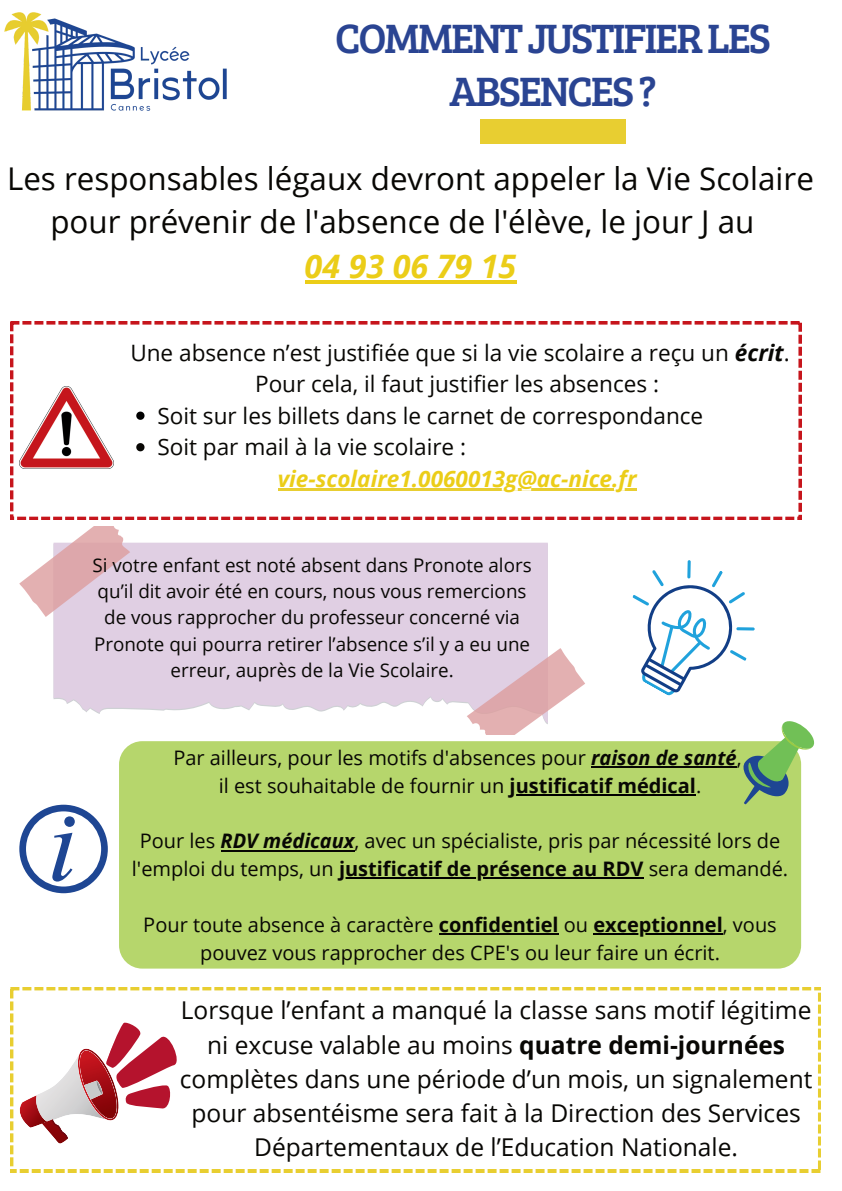
<style>
.page{position:relative;width:842px;height:1191px;background:#fff}
.page>*{position:absolute;margin:0;border:0;box-sizing:border-box;transform-origin:0 0}
.t1{font:42.3px/53.5px "Bree Serif";letter-spacing:-.05em;color:#2a4492;text-align:center}
.t2{font:italic 700 32.4px "Open Sans";color:#ebcd18}
.t3{font:31.3px/43.5px "Open Sans";color:#080704;text-align:center}
.t4{font:24.5px/34.2px "Open Sans";color:#080704;text-align:center}
.t5{font:22.6px/31.5px "Open Sans";color:#080704}
.t6{font:italic 700 22.6px "Open Sans";color:#ebcd18}
.t7{font:20px/27.7px "Open Sans";color:#080704;text-align:center}
.t8{font:18.8px/26.2px "Open Sans";color:#080704;text-align:center}
.s1{font-weight:700;font-style:italic}
.s2{font-weight:700}
</style>
<div class="page">
<svg style="left:10px;top:321px;width:791px;height:198px"></svg>
<img style="left:19px;top:386px;width:94px;height:82px">
<svg style="left:10px;top:987px;width:811px;height:184px"></svg>
<img style="left:36px;top:1053px;width:71px;height:68px">
<img style="left:42px;top:1118px;width:26px;height:25px">
<img style="left:51px;top:1118px;width:17px;height:21px">
<img style="left:78px;top:1048px;width:41px;height:72px">
<img style="left:20px;top:1094px;width:27px;height:33px">
<img style="left:80px;top:1050px;width:37px;height:68px">
<svg style="left:84px;top:1021px;width:99px;height:88px"></svg>
<div style="left:481px;top:119px;width:145px;height:25px;background:#e8ce31"></div>
<img style="left:4px;top:12px;width:223px;height:99px">
<div style="left:53px;top:542px;width:495px;height:172px;background:#e0cfe3"></div>
<svg style="left:19px;top:526px;width:111px;height:91px"></svg>
<svg style="left:467px;top:648px;width:118px;height:86px"></svg>
<div style="left:119px;top:741px;width:682px;height:227px;background:#b6d66c;border-radius:23px"></div>
<hr style="left:591px;top:766px;width:146px;height:2px;background:#080704">
<hr style="left:510px;top:794px;width:186px;height:1px;background:#000">
<hr style="left:221px;top:849px;width:133px;height:2px;background:#080704">
<hr style="left:339px;top:877px;width:305px;height:2px;background:#000">
<hr style="left:439px;top:933px;width:120px;height:1px;background:#080704">
<hr style="left:593px;top:933px;width:130px;height:1px;background:#000">
<svg style="left:743px;top:721px;width:71px;height:83px"></svg>
<svg style="left:632px;top:560px;width:123px;height:136px"></svg>
<svg style="left:19px;top:804px;width:89px;height:89px"></svg>
<svg style="left:136px;top:411px;width:9px;height:9px"></svg>
<svg style="left:136px;top:443px;width:9px;height:8px"></svg>
<hr style="left:278px;top:488px;width:359px;height:2px;background:#e8ce31">
<hr style="left:305px;top:280px;width:211px;height:3px;background:#ebcd18">
<h1 class="t1" style="left:335px;top:9px;width:437px">COMMENT JUSTIFIER LES<br>ABSENCES ?</h1>
<h3 class="t3" style="left:7px;top:156px;width:808px">Les responsables légaux devront appeler la Vie Scolaire pour prévenir de l'absence de l'élève, le jour J au</h3>
<h2 class="t2" style="left:305px;top:244px;width:213px">04 93 06 79 15</h2>
<p class="t5" style="left:130px;top:336px;width:661px;text-align:center">Une absence n’est justifiée que si la vie scolaire a reçu un <span class="s1">écrit</span>.<br>Pour cela, il faut justifier les absences :</p>
<p class="t5" style="left:157px;top:399px;width:547px">Soit sur les billets dans le carnet de correspondance<br>Soit par mail à la vie scolaire :</p>
<p class="t6" style="left:278px;top:462px;width:360px">vie-scolaire1.0060013g@ac-nice.fr</p>
<p class="t8" style="left:92px;top:551px;width:441px">Si votre enfant est noté absent dans Pronote alors qu’il dit avoir été en cours, nous vous remercions de vous rapprocher du professeur concerné via Pronote qui pourra retirer l’absence s’il y a eu une erreur, auprès de la Vie Scolaire.</p>
<p class="t7" style="left:173px;top:743px;width:570px">Par ailleurs, pour les motifs d'absences pour <span class="s1">raison de santé</span>, il est souhaitable de fournir un <span class="s2">justificatif médical</span>.</p>
<p class="t7" style="left:132px;top:826px;width:658px">Pour les <span class="s1">RDV médicaux</span>, avec un spécialiste, pris par nécessité lors de l'emploi du temps, un <span class="s2">justificatif de présence au RDV</span> sera demandé.</p>
<p class="t7" style="left:143px;top:910px;width:635px">Pour toute absence à caractère <span class="s2">confidentiel</span> ou <span class="s2">exceptionnel</span>, vous pouvez vous rapprocher des CPE's ou leur faire un écrit.</p>
<p class="t4" style="left:180px;top:992px;width:634px">Lorsque l’enfant a manqué la classe sans motif légitime ni excuse valable au moins <span class="s2">quatre demi-journées </span>complètes dans une période d’un mois, un signalement pour absentéisme sera fait à la Direction des Services Départementaux de l’Education Nationale.</p>
</div>
